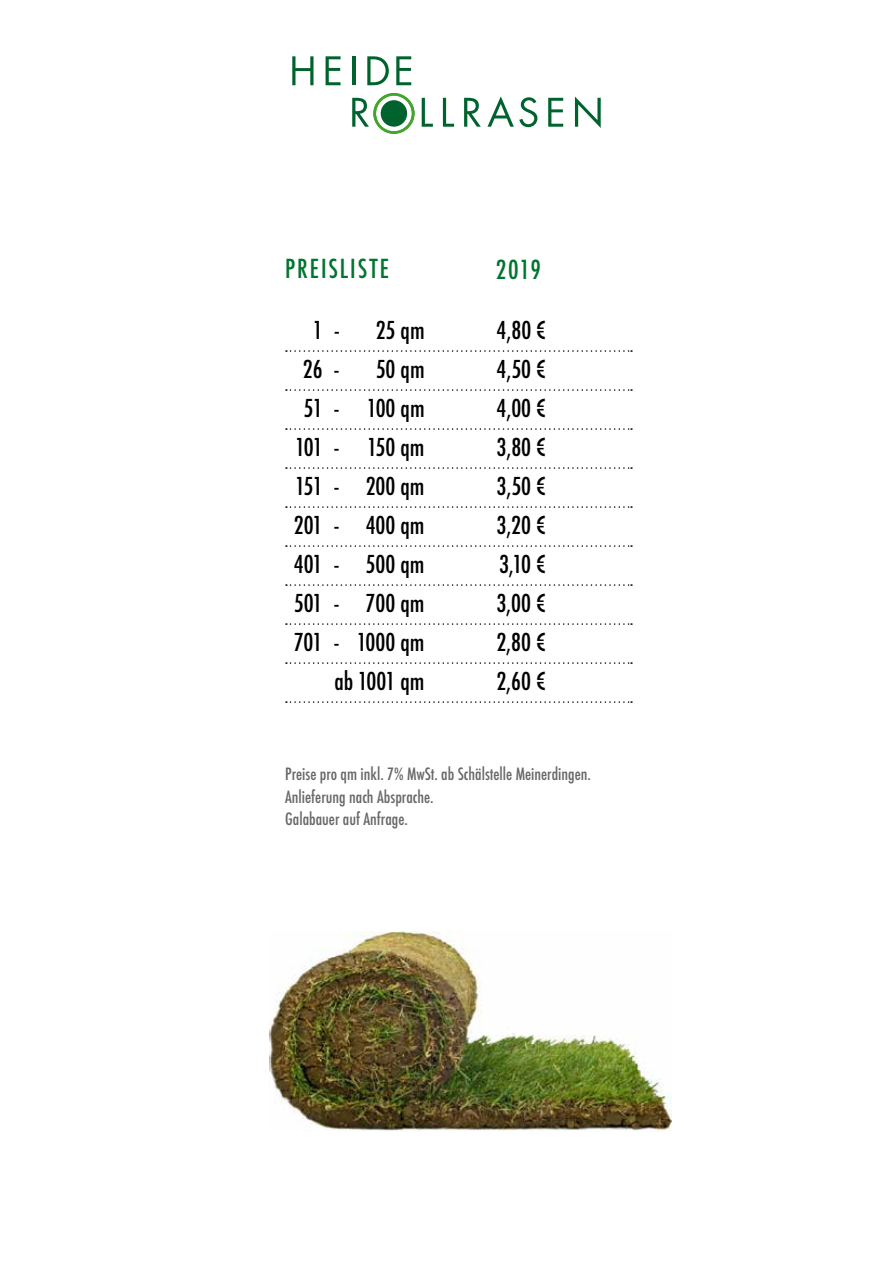
<style>
.page{position:relative;width:893px;height:1263px;background:#fff}
.page>*{position:absolute;margin:0;border:0;box-sizing:border-box;transform-origin:0 0}
.t1{font:500 condensed 25.5px "Futura";letter-spacing:.075em;color:#00752f}
.t2{font:500 condensed 24px "Futura";color:#000}
.t3{font:500 condensed 16.5px/22.5px "Futura";color:#666769}
</style>
<div class="page">
<svg style="left:286px;top:350px;width:346px;height:2px"></svg>
<svg style="left:286px;top:389px;width:346px;height:2px"></svg>
<svg style="left:286px;top:428px;width:346px;height:2px"></svg>
<svg style="left:286px;top:467px;width:346px;height:2px"></svg>
<svg style="left:286px;top:506px;width:346px;height:2px"></svg>
<svg style="left:286px;top:545px;width:346px;height:2px"></svg>
<svg style="left:286px;top:584px;width:346px;height:2px"></svg>
<svg style="left:286px;top:623px;width:346px;height:2px"></svg>
<svg style="left:286px;top:662px;width:346px;height:2px"></svg>
<svg style="left:286px;top:701px;width:346px;height:2px"></svg>
<svg style="left:422px;top:98px;width:11px;height:29px"></svg>
<svg style="left:443px;top:98px;width:11px;height:29px"></svg>
<svg style="left:464px;top:98px;width:17px;height:29px"></svg>
<svg style="left:487px;top:96px;width:50px;height:31px"></svg>
<svg style="left:548px;top:98px;width:15px;height:29px"></svg>
<svg style="left:575px;top:97px;width:26px;height:31px"></svg>
<svg style="left:292px;top:56px;width:21px;height:29px"></svg>
<svg style="left:326px;top:56px;width:15px;height:29px"></svg>
<hr style="left:352px;top:56px;width:3px;height:29px;background:#00632e">
<svg style="left:367px;top:56px;width:22px;height:29px"></svg>
<svg style="left:396px;top:56px;width:15px;height:29px"></svg>
<svg style="left:352px;top:93px;width:63px;height:41px"></svg>
<div style="left:381px;top:100px;width:26px;height:27px;background:#00632e;border-radius:50%"></div>
<img style="left:269px;top:932px;width:402px;height:199px">
<p class="t1" style="left:285px;top:253px;width:105px">PREISLISTE</p>
<p class="t1" style="left:496px;top:253px;width:47px">2019</p>
<p class="t2" style="left:313px;top:315px;width:28px">1 -</p>
<p class="t2" style="left:376px;top:315px;width:50px">25 qm</p>
<p class="t2" style="left:496px;top:315px;width:51px">4,80 €</p>
<p class="t2" style="left:303px;top:354px;width:38px">26 -</p>
<p class="t2" style="left:376px;top:354px;width:50px">50 qm</p>
<p class="t2" style="left:496px;top:354px;width:51px">4,50 €</p>
<p class="t2" style="left:304px;top:393px;width:123px">51 - 100 qm</p>
<p class="t2" style="left:496px;top:393px;width:51px">4,00 €</p>
<p class="t2" style="left:295px;top:432px;width:131px">101 - 150 qm</p>
<p class="t2" style="left:496px;top:432px;width:51px">3,80 €</p>
<p class="t2" style="left:295px;top:471px;width:131px">151 - 200 qm</p>
<p class="t2" style="left:496px;top:471px;width:51px">3,50 €</p>
<p class="t2" style="left:294px;top:510px;width:132px">201 - 400 qm</p>
<p class="t2" style="left:496px;top:510px;width:51px">3,20 €</p>
<p class="t2" style="left:294px;top:549px;width:132px">401 - 500 qm</p>
<p class="t2" style="left:499px;top:549px;width:49px">3,10 €</p>
<p class="t2" style="left:294px;top:588px;width:132px">501 - 700 qm</p>
<p class="t2" style="left:496px;top:588px;width:51px">3,00 €</p>
<p class="t2" style="left:294px;top:627px;width:132px">701 - 1000 qm</p>
<p class="t2" style="left:496px;top:627px;width:51px">2,80 €</p>
<p class="t2" style="left:334px;top:666px;width:92px">ab 1001 qm</p>
<p class="t2" style="left:496px;top:666px;width:51px">2,60 €</p>
<p class="t3" style="left:285px;top:763px;width:307px">Preise pro qm inkl. 7% MwSt. ab Schälstelle Meinerdingen.<br>Anlieferung nach Absprache.<br>Galabauer auf Anfrage.</p>
</div>
